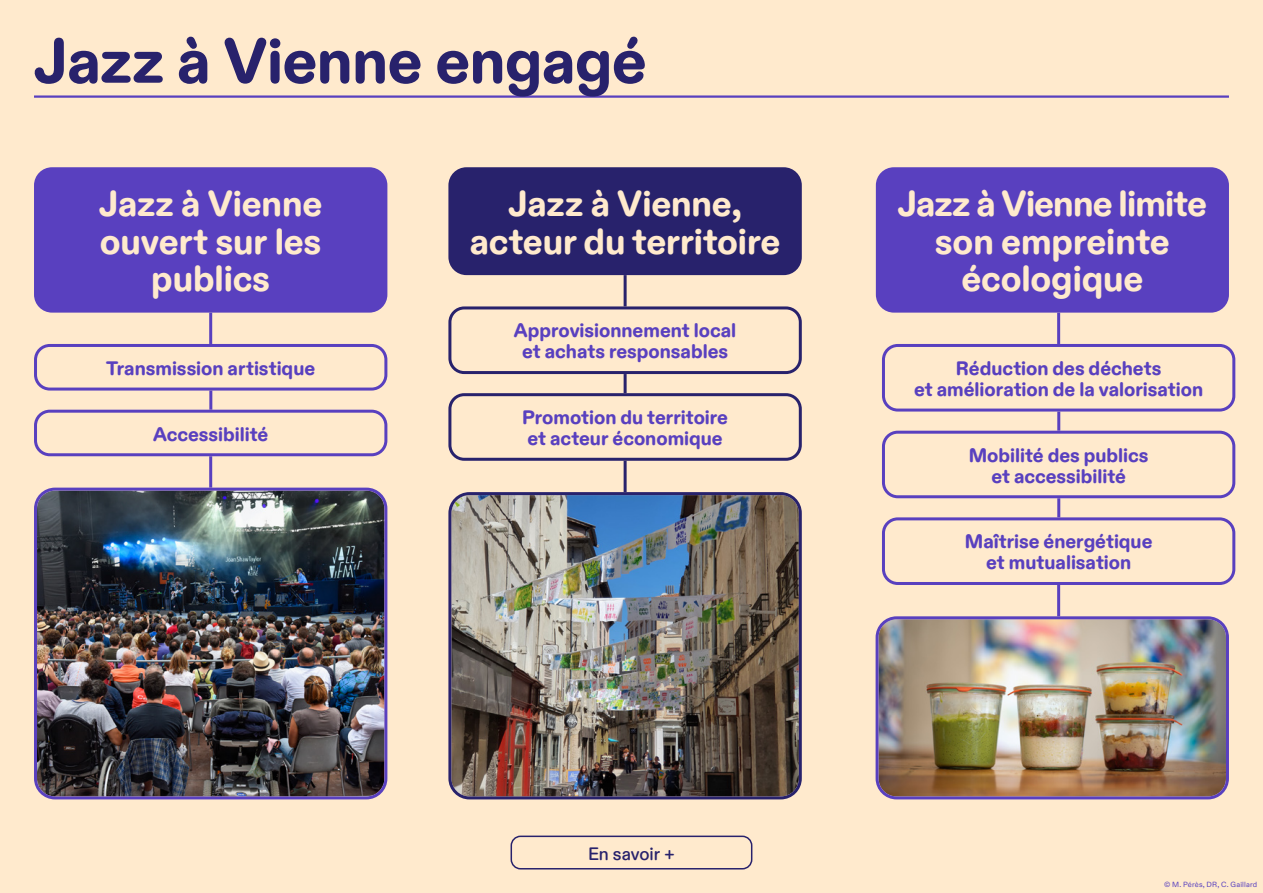
<style>
.page{position:relative;width:1263px;height:893px;background:#ffeacd}
.page>*{position:absolute;margin:0;border:0;box-sizing:border-box;transform-origin:0 0}
.t1{font:800 63px "ABC Diatype Rounded";letter-spacing:-.01em;color:#28226c}
.t2{font:800 36px/37.5px "ABC Diatype Rounded";letter-spacing:-.005em;color:#ffeacd;text-align:center}
.t3{font:800 19.5px/21px "ABC Diatype Rounded";color:#5940bf;text-align:center}
.t4{font:500 18px "ABC Diatype Rounded";letter-spacing:-.01em;color:#28226c}
.t5{font:7.5px "ABC Diatype Rounded";letter-spacing:.025em;color:#5940bf}
</style>
<div class="page">
<hr style="left:34px;top:95px;width:1195px;height:3px;background:#5940bf">
<img style="left:452px;top:496px;width:346px;height:299px">
<div style="left:448px;top:492px;width:354px;height:307px;border:3px solid #28226c;border-radius:20px"></div>
<img style="left:879px;top:620px;width:346px;height:175px">
<div style="left:875px;top:616px;width:354px;height:183px;border:3px solid #5940bf;border-radius:20px"></div>
<img style="left:38px;top:492px;width:345px;height:303px">
<div style="left:34px;top:488px;width:353px;height:311px;border:3px solid #5940bf;border-radius:20px"></div>
<div style="left:34px;top:167px;width:353px;height:146px;background:#5940bf;border-radius:18px"></div>
<hr style="left:209px;top:313px;width:3px;height:31px;background:#5940bf">
<hr style="left:1057px;top:313px;width:3px;height:31px;background:#5940bf">
<div style="left:34px;top:344px;width:353px;height:47px;border:3px solid #5940bf;border-radius:14px"></div>
<div style="left:882px;top:344px;width:353px;height:68px;border:3px solid #5940bf;border-radius:14px"></div>
<div style="left:448px;top:306px;width:354px;height:68px;border:3px solid #28226c;border-radius:14px"></div>
<div style="left:34px;top:410px;width:353px;height:46px;border:3px solid #5940bf;border-radius:14px"></div>
<div style="left:882px;top:431px;width:353px;height:67px;border:3px solid #5940bf;border-radius:14px"></div>
<div style="left:882px;top:517px;width:353px;height:68px;border:3px solid #5940bf;border-radius:14px"></div>
<div style="left:448px;top:393px;width:354px;height:68px;border:3px solid #28226c;border-radius:14px"></div>
<div style="left:448px;top:167px;width:354px;height:108px;background:#28226c;border-radius:18px"></div>
<hr style="left:624px;top:461px;width:3px;height:31px;background:#28226c">
<div style="left:876px;top:167px;width:353px;height:146px;background:#5940bf;border-radius:18px"></div>
<hr style="left:209px;top:391px;width:3px;height:19px;background:#5940bf">
<hr style="left:1057px;top:412px;width:3px;height:19px;background:#5940bf">
<hr style="left:1057px;top:498px;width:3px;height:19px;background:#5940bf">
<hr style="left:624px;top:374px;width:3px;height:19px;background:#28226c">
<hr style="left:209px;top:456px;width:3px;height:32px;background:#5940bf">
<hr style="left:1057px;top:585px;width:3px;height:31px;background:#5940bf">
<hr style="left:624px;top:275px;width:3px;height:31px;background:#28226c">
<div style="left:510px;top:836px;width:242px;height:33px;border:2px solid #28226c;border-radius:9px"></div>
<h1 class="t1" style="left:34px;top:23px;width:614px">Jazz à Vienne engagé</h1>
<h2 class="t2" style="left:99px;top:187px;width:225px">Jazz à Vienne ouvert sur les publics</h2>
<h2 class="t2" style="left:470px;top:187px;width:312px">Jazz à Vienne, acteur du territoire</h2>
<h2 class="t2" style="left:898px;top:187px;width:311px">Jazz à Vienne limite son empreinte écologique</h2>
<p class="t3" style="left:514px;top:321px;width:224px">Approvisionnement local et achats responsables</p>
<p class="t3" style="left:106px;top:358px;width:211px">Transmission artistique</p>
<p class="t3" style="left:914px;top:358px;width:291px">Réduction des déchets<br>et amélioration de la valorisation</p>
<p class="t3" style="left:153px;top:424px;width:117px">Accessibilité</p>
<p class="t3" style="left:522px;top:408px;width:207px;text-align:left">Promotion du territoire et acteur économique</p>
<p class="t4" style="left:588px;top:843px;width:88px">En savoir +</p>
<p class="t3" style="left:969px;top:445px;width:181px">Mobilité des publics et accessibilité</p>
<p class="t3" style="left:965px;top:532px;width:189px">Maîtrise énergétique et mutualisation</p>
<p class="t5" style="left:1164px;top:880px;width:95px">© M. Pérès, DR, C. Gaillard</p>
</div>
